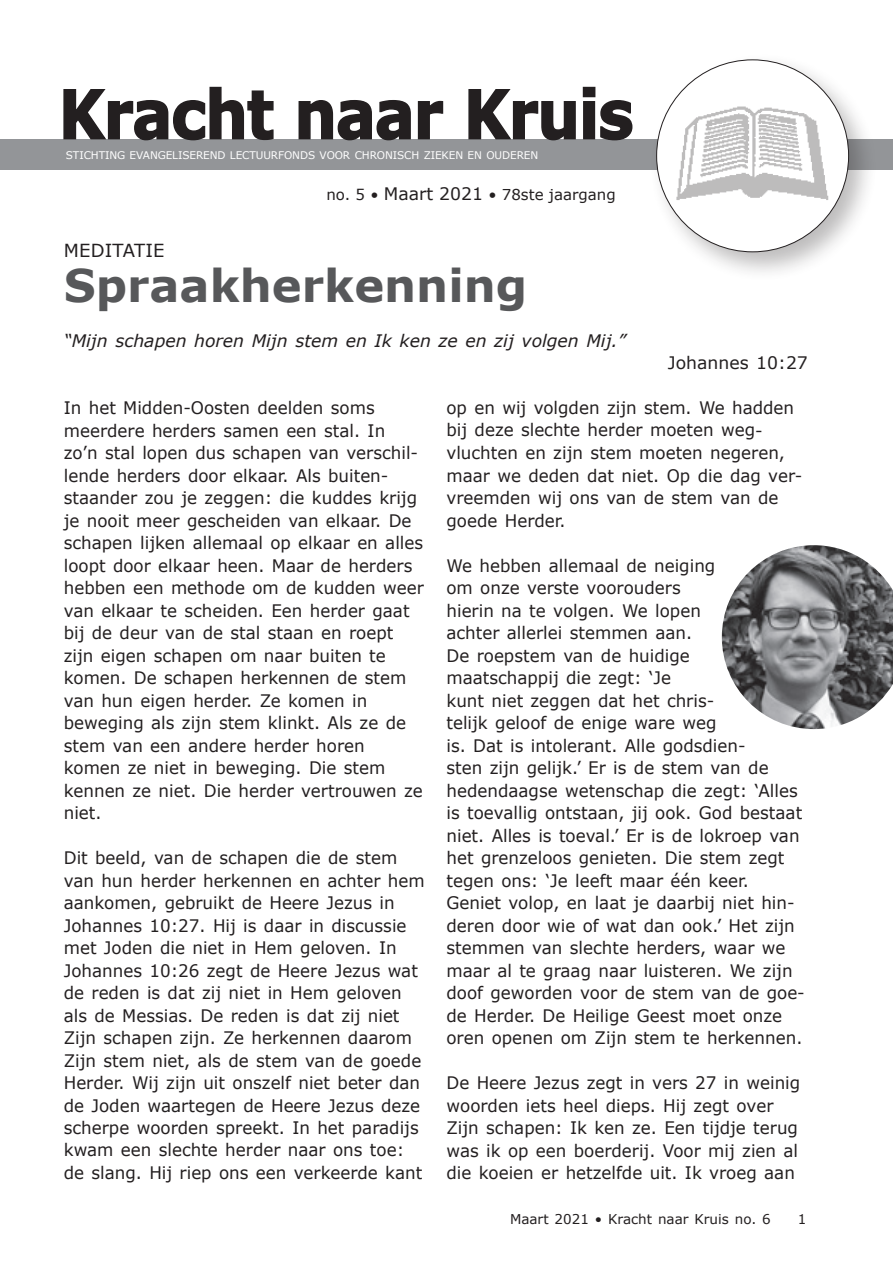
<style>
.page{position:relative;width:893px;height:1263px;background:#fff}
.page>*{position:absolute;margin:0;border:0;box-sizing:border-box;transform-origin:0 0}
.t1{font:700 45px "Verdana";color:#57585a}
.t2{font:18px "Verdana";letter-spacing:.01em;color:#231f20}
.t3{font:17.25px/22.5px "Verdana";color:#231f20}
.t4{font:italic 17.25px "Verdana";color:#231f20}
.t5{font:15px "Verdana";color:#231f20}
.t6{font:13.5px "Verdana";color:#231f20}
.t7{font:10.5px "Verdana";letter-spacing:-.01em;color:#fff}
.s1{font-size:17.25px}
</style>
<div class="page">
<div style="left:0;top:139px;width:893px;height:31px;background:#939598"></div>
<div style="left:648px;top:52px;width:230px;height:229px;background:#231f20;opacity:.3"></div>
<div style="left:657px;top:60px;width:192px;height:192px;background:#fff;border-radius:50%"></div>
<svg style="left:63px;top:86px;width:570px;height:55px"></svg>
<img style="left:648px;top:102px;width:201px;height:108px">
<img style="left:722px;top:545px;width:171px;height:184px">
<p class="t7" style="left:66px;top:148px;width:474px">STICHTING EVANGELISEREND LECTUURFONDS VOOR CHRONISCH ZIEKEN EN OUDEREN</p>
<p class="t5" style="left:326px;top:184px;width:291px">no. 5 • <span class="s1">Maart 2021</span> • 78ste jaargang</p>
<p class="t2" style="left:64px;top:238px;width:102px">MEDITATIE</p>
<h1 class="t1" style="left:64px;top:253px;width:465px">Spraakherkenning</h1>
<p class="t4" style="left:64px;top:328px;width:563px">“Mijn schapen horen Mijn stem en Ik ken ze en zij volgen Mij.”</p>
<p class="t3" style="left:668px;top:351px;width:141px">Johannes 10:27</p>
<p class="t3" style="left:64px;top:396px;width:362px">In het Midden-Oosten deelden soms meerdere herders samen een stal. In<br>zo’n stal lopen dus schapen van verschil&shy;lende herders door elkaar. Als buiten&shy;staander zou je zeggen: die kuddes krijg je nooit meer gescheiden van elkaar. De schapen lijken allemaal op elkaar en alles loopt door elkaar heen. Maar de herders hebben een methode om de kudden weer van elkaar te scheiden. Een herder gaat bij de deur van de stal staan en roept zijn eigen schapen om naar buiten te komen. De schapen herkennen de stem van hun eigen herder. Ze komen in beweging als zijn stem klinkt. Als ze de stem van een andere herder horen komen ze niet in beweging. Die stem kennen ze niet. Die herder vertrouwen ze niet.</p>
<p class="t3" style="left:64px;top:846px;width:363px">Dit beeld, van de schapen die de stem van hun herder herkennen en achter hem aankomen, gebruikt de Heere Jezus in Johannes 10:27. Hij is daar in discussie met Joden die niet in Hem geloven. In Johannes 10:26 zegt de Heere Jezus wat de reden is dat zij niet in Hem geloven als de Messias. De reden is dat zij niet Zijn schapen zijn. Ze herkennen daarom Zijn stem niet, als de stem van de goede Herder. Wij zijn uit onszelf niet beter dan de Joden waartegen de Heere Jezus deze scherpe woorden spreekt. In het paradijs kwam een slechte herder naar ons toe: de slang. Hij riep ons een verkeerde kant</p>
<p class="t3" style="left:446px;top:396px;width:358px">op en wij volgden zijn stem. We hadden bij deze slechte herder moeten weg&shy;vluchten en zijn stem moeten negeren, maar we deden dat niet. Op die dag ver&shy;vreemden wij ons van de stem van de goede Herder.</p>
<p class="t3" style="left:446px;top:554px;width:360px">We hebben allemaal de neiging<br>om onze verste voorouders<br>hierin na te volgen. We lopen<br>achter allerlei stemmen aan.<br>De roepstem van de huidige maatschappij die zegt: ‘Je<br>kunt niet zeggen dat het chris-<br>telijk geloof de enige ware weg<br>is. Dat is intolerant. Alle godsdien-<br>sten zijn gelijk.’ Er is de stem van de hedendaagse wetenschap die zegt: ‘Alles is toevallig ontstaan, jij ook. God bestaat niet. Alles is toeval.’ Er is de lokroep van het grenzeloos genieten. Die stem zegt tegen ons: ‘Je leeft maar één keer.<br>Geniet volop, en laat je daarbij niet hin&shy;deren door wie of wat dan ook.’ Het zijn stemmen van slechte herders, waar we maar al te graag naar luisteren. We zijn doof geworden voor de stem van de goe&shy;de Herder. De Heilige Geest moet onze oren openen om Zijn stem te herkennen.</p>
<p class="t3" style="left:446px;top:1071px;width:355px">De Heere Jezus zegt in vers 27 in weinig woorden iets heel dieps. Hij zegt over Zijn schapen: Ik ken ze. Een tijdje terug was ik op een boerderij. Voor mij zien al die koeien er hetzelfde uit. Ik vroeg aan</p>
<p class="t6" style="left:510px;top:1210px;width:262px">Maart 2021 • Kracht naar Kruis no. 6</p>
<p class="t6" style="left:798px;top:1210px;width:10px">1</p>
</div>
